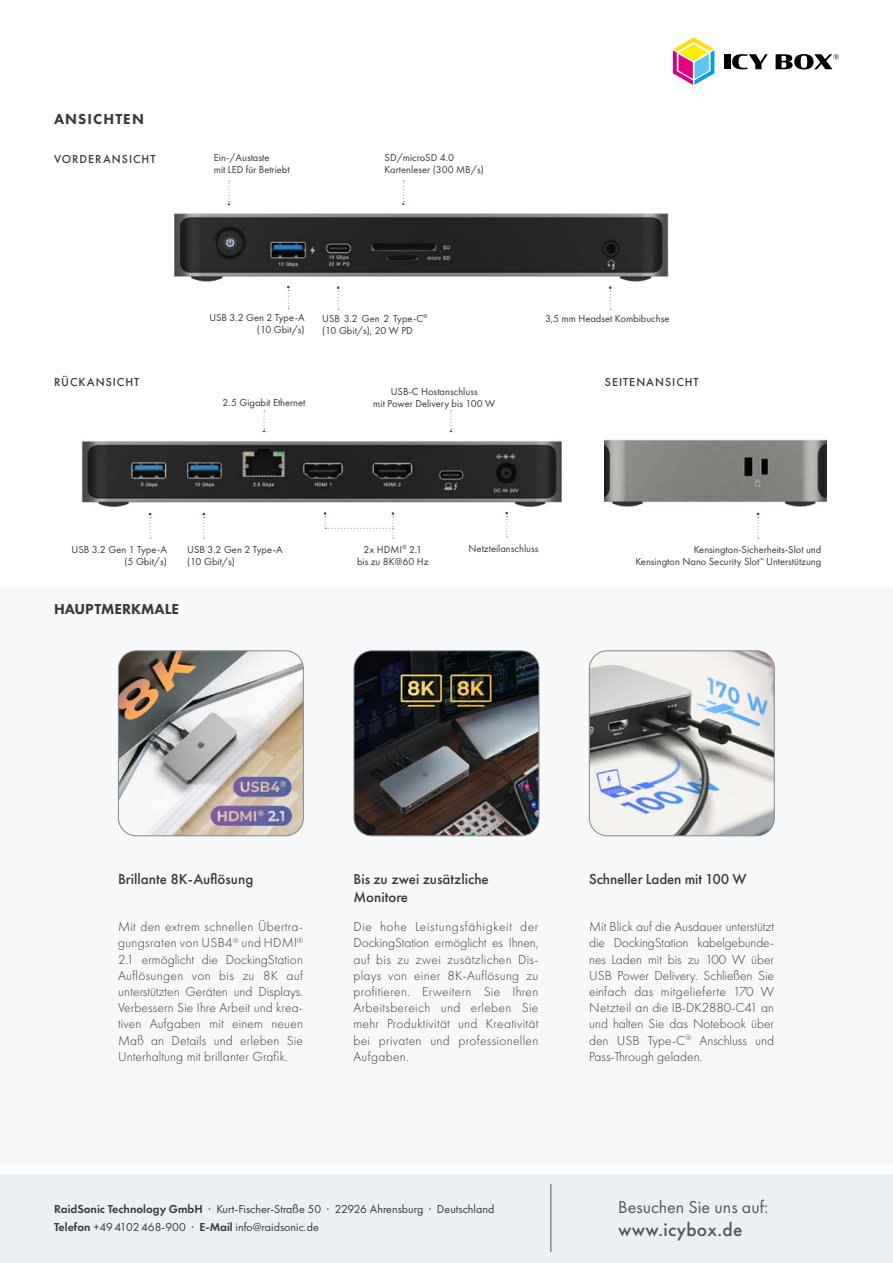
<style>
.page{position:relative;width:893px;height:1263px;background:#fff}
.page>*{position:absolute;margin:0;border:0;box-sizing:border-box;transform-origin:0 0}
.t1{font:500 19.5px "Futura PT";letter-spacing:.015em;color:#575756}
.t2{font:18px "Futura PT";color:#575756}
.t3{font:500 15px/18px "Futura PT";color:#373a3b}
.t4{font:800 15px "Futura PT";color:#373a3b}
.t5{font:800 15px "Futura PT";letter-spacing:.07em;color:#373a3b}
.t6{font:300 13.5px/16.2px "Futura PT";letter-spacing:.01em;color:#373a3b;text-align:justify}
.t7{font:12px "Futura PT";color:#373a3b}
.t8{font:500 12px "Futura PT";letter-spacing:.08em;color:#373a3b}
.t9{font:10.5px/12px "Futura PT";color:#373a3b}
.s1{font-weight:600}
</style>
<div class="page">
<div style="left:0;top:1174px;width:893px;height:89px;background:#ecf0f5"></div>
<hr style="left:551px;top:1184px;width:1px;height:68px;background:#575756">
<div style="left:0;top:589px;width:893px;height:576px;background:#f6f8f9"></div>
<img style="left:174px;top:180px;width:495px;height:106px">
<img style="left:605px;top:439px;width:221px;height:79px">
<img style="left:81px;top:428px;width:481px;height:90px">
<div style="left:724px;top:54px;width:6px;height:15px;background:#000"></div>
<svg style="left:732px;top:54px;width:36px;height:15px"></svg>
<svg style="left:776px;top:54px;width:63px;height:15px"></svg>
<svg style="left:673px;top:37px;width:41px;height:48px"></svg>
<img style="left:354px;top:651px;width:185px;height:185px">
<div style="left:354px;top:651px;width:185px;height:185px;border:1px solid #878787;border-radius:18px"></div>
<img style="left:118px;top:651px;width:185px;height:185px">
<div style="left:118px;top:651px;width:186px;height:185px;border:1px solid #878787;border-radius:18px"></div>
<img style="left:589px;top:651px;width:185px;height:185px">
<div style="left:589px;top:651px;width:185px;height:185px;border:1px solid #878787;border-radius:18px"></div>
<svg style="left:228px;top:181px;width:2px;height:24px"></svg>
<svg style="left:287px;top:286px;width:3px;height:23px"></svg>
<svg style="left:149px;top:513px;width:2px;height:25px"></svg>
<svg style="left:202px;top:513px;width:3px;height:25px"></svg>
<svg style="left:263px;top:410px;width:2px;height:22px"></svg>
<svg style="left:757px;top:513px;width:2px;height:26px"></svg>
<svg style="left:337px;top:286px;width:2px;height:24px"></svg>
<svg style="left:609px;top:286px;width:3px;height:24px"></svg>
<svg style="left:402px;top:180px;width:3px;height:25px"></svg>
<svg style="left:324px;top:512px;width:70px;height:26px"></svg>
<svg style="left:450px;top:410px;width:2px;height:22px"></svg>
<svg style="left:505px;top:512px;width:3px;height:25px"></svg>
<p class="t5" style="left:54px;top:109px;width:91px">ANSICHTEN</p>
<p class="t8" style="left:54px;top:151px;width:103px">VORDERANSICHT</p>
<p class="t9" style="left:214px;top:152px;width:77px">Ein-/Austaste<br>mit LED für Betriebt</p>
<p class="t9" style="left:385px;top:152px;width:101px">SD/microSD 4.0<br>Kartenleser (300 MB/s)</p>
<p class="t9" style="left:209px;top:311px;width:97px;text-align:right">USB 3.2 Gen 2 Type-A (10 Gbit/s)</p>
<p class="t9" style="left:322px;top:312px;width:107px">USB 3.2 Gen 2 Type-C<sup>® </sup>(10 Gbit/s), 20 W PD</p>
<p class="t9" style="left:545px;top:312px;width:126px">3,5 mm Headset Kombibuchse</p>
<p class="t8" style="left:54px;top:374px;width:87px">RÜCKANSICHT</p>
<p class="t8" style="left:605px;top:374px;width:95px">SEITENANSICHT</p>
<p class="t9" style="left:373px;top:385px;width:123px;text-align:center">USB-C Hostanschluss<br>mit Power Delivery bis 100 W</p>
<p class="t9" style="left:223px;top:396px;width:84px">2.5 Gigabit Ethernet</p>
<p class="t9" style="left:469px;top:542px;width:71px">Netzteilanschluss</p>
<p class="t9" style="left:357px;top:543px;width:73px;text-align:center">2x HDMI<sup>®</sup> 2.1 bis zu 8K@60 Hz</p>
<p class="t9" style="left:187px;top:543px;width:97px">USB 3.2 Gen 2 Type-A (10 Gbit/s)</p>
<p class="t9" style="left:72px;top:543px;width:97px;text-align:right">USB 3.2 Gen 1 Type-A (5 Gbit/s)</p>
<p class="t9" style="left:635px;top:544px;width:187px;text-align:right">Kensington-Sicherheits-Slot und<br>Kensington Nano Security Slot<sup>™</sup> Unterstützung</p>
<p class="t4" style="left:54px;top:600px;width:126px">HAUPTMERKMALE</p>
<p class="t3" style="left:118px;top:870px;width:137px">Brillante 8K-Auflösung</p>
<p class="t3" style="left:353px;top:870px;width:137px">Bis zu zwei zusätzliche<br>Monitore</p>
<p class="t3" style="left:589px;top:870px;width:159px">Schneller Laden mit 100 W</p>
<p class="t6" style="left:118px;top:919px;width:186px">Mit den extrem schnellen Übertra&shy;gungsraten von USB4<sup>®</sup> und HDMI<sup>® </sup>2.1 ermöglicht die DockingStation Auflösungen von bis zu 8K auf unterstützten Geräten und Displays.<br>Verbessern Sie Ihre Arbeit und krea&shy;tiven Aufgaben mit einem neuen Maß an Details und erleben Sie Unterhaltung mit brillanter Grafik.</p>
<p class="t6" style="left:353px;top:919px;width:186px">Die hohe Leistungsfähigkeit der DockingStation ermöglicht es Ihnen, auf bis zu zwei zusätzlichen Dis&shy;plays von einer 8K-Auflösung zu profitieren. Erweitern Sie Ihren Arbeitsbereich und erleben Sie mehr Produktivität und Kreativität bei privaten und professionellen Aufgaben.</p>
<p class="t6" style="left:589px;top:919px;width:186px">Mit Blick auf die Ausdauer unterstützt die DockingStation kabelgebunde&shy;nes Laden mit bis zu 100 W über USB Power Delivery. Schließen Sie einfach das mitgelieferte 170 W Netzteil an die IB-DK2880-C41 an und halten Sie das Notebook über den USB Type-C<sup>®</sup> Anschluss und Pass-Through geladen.</p>
<p class="t7" style="left:54px;top:1202px;width:442px"><span class="s1">RaidSonic Technology GmbH</span> · Kurt-Fischer-Straße 50 · 22926 Ahrensburg · Deutschland</p>
<h2 class="t2" style="left:618px;top:1196px;width:151px">Besuchen Sie uns auf:</h2>
<p class="t7" style="left:54px;top:1220px;width:266px"><span class="s1">Telefon</span> +494102468-900 · <span class="s1">E-Mail</span> info@raidsonic.de</p>
<h1 class="t1" style="left:618px;top:1218px;width:126px">www.icybox.de</h1>
</div>
